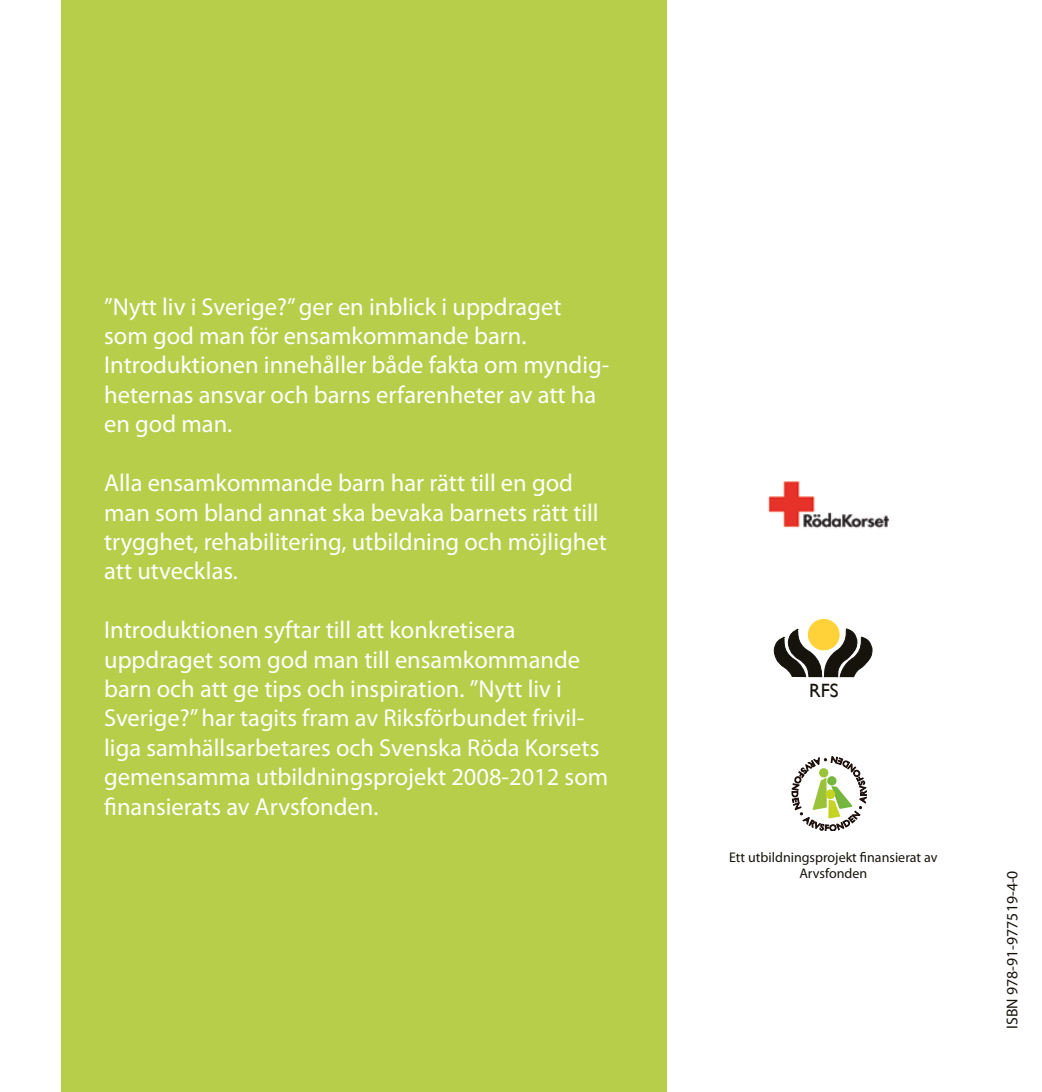
<style>
.page{position:relative;width:1042px;height:1092px;background:#fff}
.page>*{position:absolute;margin:0;border:0;box-sizing:border-box;transform-origin:0 0}
.t1{font:24.5px/29.4px "Myriad Pro";color:#fff}
.t2{font:19.25px "Gill Sans";color:#15130b}
.t3{font:15.75px "Myriad Pro";color:#15130b}
.t4{font:14px/16.8px "Myriad Pro";color:#15130b;text-align:center}
</style>
<div class="page">
<div style="left:61px;top:0;width:605px;height:1091px;background:#b6ce4a"></div>
<svg style="left:792px;top:756px;width:74px;height:74px"></svg>
<div style="left:808px;top:619px;width:31px;height:30px;background:#ffd23a;border-radius:50%"></div>
<div style="left:808px;top:619px;width:31px;height:31px;border:1px solid #ffd23a;border-radius:50%"></div>
<svg style="left:773px;top:628px;width:99px;height:49px"></svg>
<img style="left:768px;top:481px;width:122px;height:48px">
<p class="t1" style="left:104px;top:291px;width:505px">”Nytt liv i Sverige?” ger en inblick i uppdraget som god man för ensamkommande barn.<br>Introduktionen innehåller både fakta om myndig&shy;heternas ansvar och barns erfarenheter av att ha en god man.</p>
<p class="t1" style="left:104px;top:468px;width:504px">Alla ensamkommande barn har rätt till en god man som bland annat ska bevaka barnets rätt till trygghet, rehabilitering, utbildning och möjlighet att utvecklas.</p>
<p class="t1" style="left:104px;top:615px;width:505px">Introduktionen syftar till att konkretisera uppdraget som god man till ensamkommande barn och att ge tips och inspiration. ”Nytt liv i Sverige?” har tagits fram av Riksförbundet frivil&shy;liga samhällsarbetares och Svenska Röda Korsets gemensamma utbildningsprojekt 2008-2012 som finansierats av Arvsfonden.</p>
<p class="t2" style="left:809px;top:679px;width:31px">RFS</p>
<p class="t4" style="left:729px;top:848px;width:210px">Ett utbildningsprojekt finansierat av<br>Arvsfonden</p>
<p class="t3" style="left:1002px;top:1028px;width:160px;rotate:-90deg">ISBN 978-91-977519-4-0</p>
</div>
